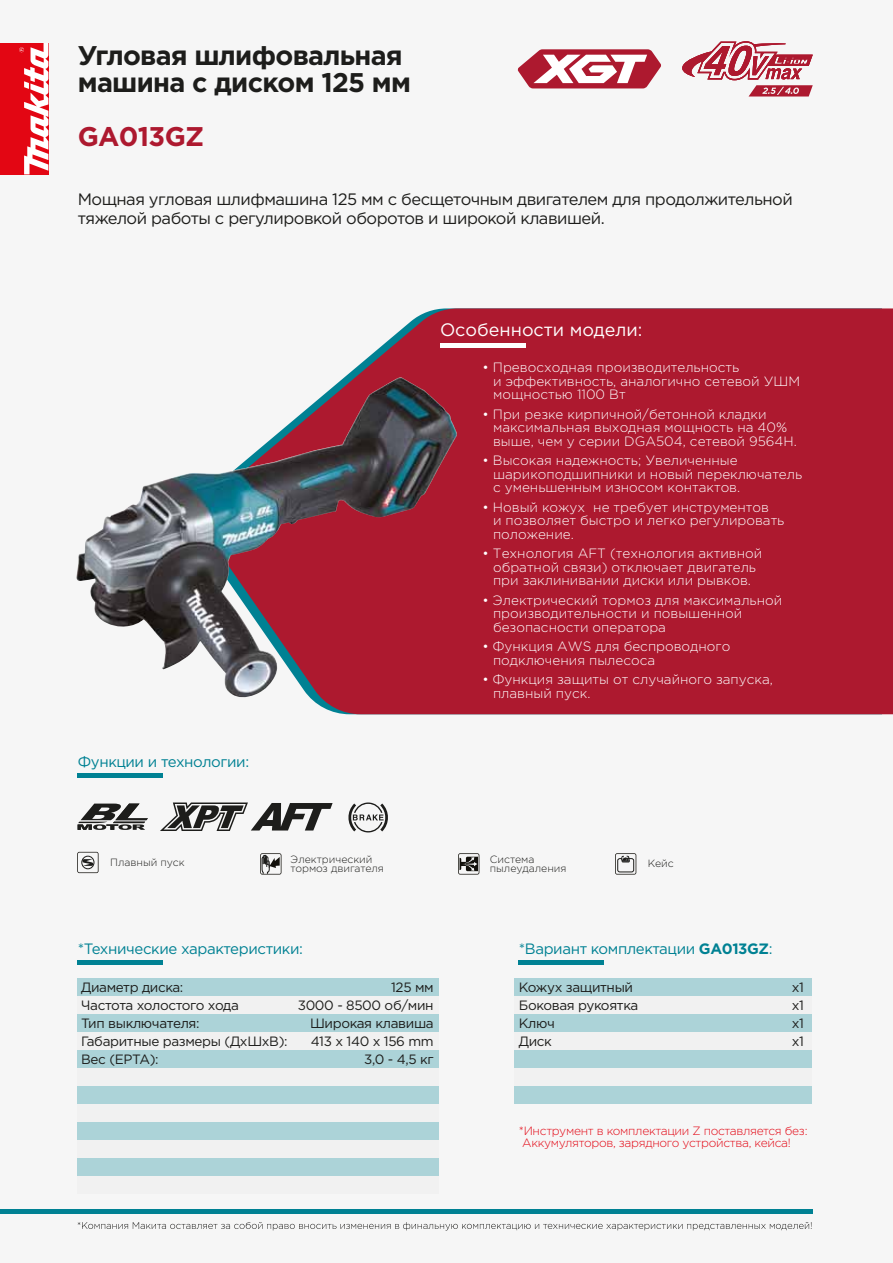
<style>
.page{position:relative;width:893px;height:1263px;background:#f6f6f6}
.page>*{position:absolute;margin:0;border:0;box-sizing:border-box;transform-origin:0 0}
.t1{font:700 27px/27px "Gotham Pro";letter-spacing:-.025em;color:#1d1d1b}
.t2{font:700 27px "Gotham Pro";letter-spacing:-.025em;color:#ad192f}
.t3{font:18px "Gotham Pro";color:#fff}
.t4{font:16.5px/19.5px "Gotham Pro";letter-spacing:-.03em;color:#1d1d1b}
.t5{font:15px "Gotham Pro";letter-spacing:-.025em;color:#008193}
.t6{font:300 13.5px/13.5px "Gotham Pro";color:#fff}
.t7{font:13.5px/18px "Gotham Pro";letter-spacing:-.025em;color:#1d1d1b}
.t8{font:300 12px/12px "Gotham Pro";letter-spacing:-.025em;color:#e30613}
.t9{font:300 10.5px/9px "Gotham Pro";color:#1d1d1b}
.s1{font-weight:700}
</style>
<div class="page">
<div style="left:0;top:43px;width:48px;height:131px;background:#e30613"></div>
<svg style="left:19px;top:43px;width:29px;height:131px"></svg>
<hr style="left:0;top:1209px;width:813px;height:4px;background:#008193">
<div style="left:78px;top:978px;width:361px;height:17px;background:#acd3d8"></div>
<div style="left:78px;top:996px;width:361px;height:17px;background:#ededed"></div>
<div style="left:78px;top:1014px;width:361px;height:17px;background:#acd3d8"></div>
<div style="left:78px;top:1032px;width:361px;height:17px;background:#ededed"></div>
<div style="left:78px;top:1050px;width:361px;height:17px;background:#acd3d8"></div>
<div style="left:78px;top:1068px;width:361px;height:17px;background:#ededed"></div>
<div style="left:78px;top:1086px;width:361px;height:17px;background:#acd3d8"></div>
<div style="left:78px;top:1104px;width:361px;height:17px;background:#ededed"></div>
<div style="left:78px;top:1122px;width:361px;height:17px;background:#acd3d8"></div>
<div style="left:78px;top:1140px;width:361px;height:17px;background:#ededed"></div>
<div style="left:78px;top:1158px;width:361px;height:17px;background:#acd3d8"></div>
<div style="left:78px;top:1176px;width:361px;height:17px;background:#ededed"></div>
<div style="left:514px;top:978px;width:298px;height:17px;background:#acd3d8"></div>
<div style="left:514px;top:996px;width:298px;height:17px;background:#ededed"></div>
<div style="left:514px;top:1014px;width:298px;height:17px;background:#acd3d8"></div>
<div style="left:514px;top:1032px;width:298px;height:17px;background:#ededed"></div>
<div style="left:514px;top:1050px;width:298px;height:17px;background:#acd3d8"></div>
<div style="left:514px;top:1068px;width:298px;height:17px;background:#ededed"></div>
<div style="left:514px;top:1086px;width:298px;height:17px;background:#acd3d8"></div>
<svg style="left:78px;top:1222px;width:734px;height:8px"></svg>
<hr style="left:78px;top:960px;width:85px;height:4px;background:#008193">
<hr style="left:519px;top:960px;width:85px;height:4px;background:#008193">
<div style="left:78px;top:773px;width:85px;height:5px;background:#008193"></div>
<svg style="left:517px;top:49px;width:144px;height:39px"></svg>
<div style="left:310px;top:308px;width:583px;height:406px;background:#ad192f"></div>
<svg style="left:78px;top:803px;width:70px;height:27px"></svg>
<svg style="left:160px;top:802px;width:173px;height:29px"></svg>
<svg style="left:260px;top:853px;width:21px;height:21px"></svg>
<svg style="left:615px;top:853px;width:21px;height:21px"></svg>
<svg style="left:682px;top:41px;width:131px;height:56px"></svg>
<hr style="left:440px;top:344px;width:85px;height:4px;background:#fff">
<img style="left:76px;top:380px;width:379px;height:318px">
<svg style="left:458px;top:853px;width:21px;height:21px"></svg>
<svg style="left:77px;top:852px;width:22px;height:21px"></svg>
<svg style="left:348px;top:802px;width:40px;height:30px"></svg>
<p class="t1" style="left:78px;top:41px;width:335px">Угловая шлифовальная машина с диском 125 мм</p>
<p class="t2" style="left:78px;top:121px;width:128px">GA013GZ</p>
<p class="t4" style="left:78px;top:189px;width:716px">Мощная угловая шлифмашина 125 мм с бесщеточным двигателем для продолжительной тяжелой работы с регулировкой оборотов и широкой клавишей.</p>
<p class="t5" style="left:78px;top:754px;width:173px">Функции и технологии:</p>
<p class="t9" style="left:110px;top:857px;width:76px">Плавный пуск</p>
<p class="t3" style="left:440px;top:320px;width:204px">Особенности модели:</p>
<p class="t6" style="left:493px;top:361px;width:309px;text-indent:-11px">• Превосходная производительность<br>и эффективность, аналогично сетевой УШМ мощностью 1100 Вт</p>
<p class="t6" style="left:493px;top:407px;width:305px;text-indent:-11px">• При резке кирпичной/бетонной кладки максимальная выходная мощность на 40% выше, чем у серии DGA504, сетевой 9564H.</p>
<p class="t6" style="left:493px;top:454px;width:311px;text-indent:-11px">• Высокая надежность; Увеличенные шарикоподшипники и новый переключатель с уменьшенным износом контактов.</p>
<p class="t6" style="left:493px;top:500px;width:293px;text-indent:-11px">• Новый кожух не требует инструментов<br>и позволяет быстро и легко регулировать положение.</p>
<p class="t6" style="left:483px;top:547px;width:281px;text-align:center">• Технология AFT (технология активной обратной связи) отключает двигатель при заклинивании диски или рывков.</p>
<p class="t6" style="left:493px;top:593px;width:291px;text-indent:-11px">• Электрический тормоз для максимальной производительности и повышенной безопасности оператора</p>
<p class="t6" style="left:493px;top:640px;width:239px;text-indent:-11px">• Функция AWS для беспроводного подключения пылесоса</p>
<p class="t6" style="left:493px;top:673px;width:281px;text-indent:-11px">• Функция защиты от случайного запуска, плавный пуск.</p>
<p class="t9" style="left:291px;top:855px;width:95px">Электрический тормоз двигателя</p>
<p class="t9" style="left:648px;top:859px;width:27px">Кейс</p>
<p class="t9" style="left:490px;top:855px;width:78px">Система пылеудаления</p>
<p class="t5" style="left:78px;top:940px;width:227px">*Технические характеристики:</p>
<p class="t5" style="left:519px;top:940px;width:255px">*Вариант комплектации <span class="s1">GA013GZ</span>:</p>
<p class="t7" style="left:81px;top:978px;width:208px">Диаметр диска:<br>Частота холостого хода<br>Тип выключателя:<br>Габаритные размеры (ДхШхВ):<br>Вес (EPTA):</p>
<p class="t7" style="left:298px;top:978px;width:137px;text-align:right">125 мм<br>3000 - 8500 об/мин<br>Широкая клавиша<br>413 x 140 x 156 mm<br>3,0 - 4,5 кг</p>
<p class="t7" style="left:519px;top:978px;width:121px">Кожух защитный<br>Боковая рукоятка<br>Ключ<br>Диск</p>
<p class="t7" style="left:792px;top:978px;width:14px;text-align:justify">х1 х1 х1 х1</p>
<p class="t8" style="left:519px;top:1125px;width:290px">*Инструмент в комплектации Z поставляется без:<br>Аккумуляторов, зарядного устройства, кейса!</p>
</div>
